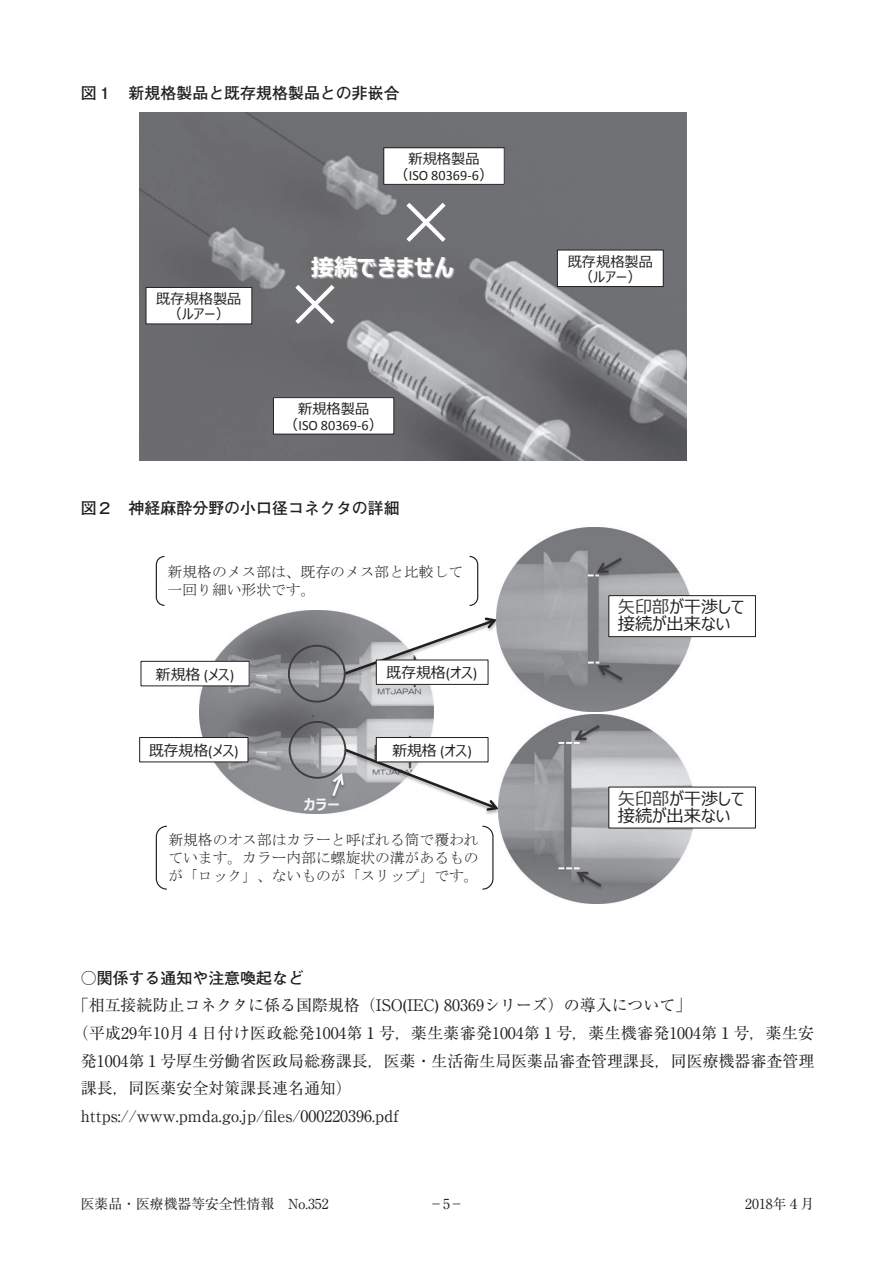
<style>
.page{position:relative;width:893px;height:1263px;background:#fff}
.page>*{position:absolute;margin:0;border:0;box-sizing:border-box;transform-origin:0 0}
.t1{font:61.8px "MS Mincho";color:#fff}
.t2{font:700 23.25px "Meiryo UI";color:#fff}
.t3{font:17.25px/17.1px "Meiryo UI";color:#231f20}
.t4{font:15.9px/27.6px "Ryumin Pro";color:#231f20;text-align:justify}
.t5{font:700 15.9px "Futo Go B101 Pro";color:#231f20}
.t6{font:14.85px/17.7px "MS Mincho";color:#231f20}
.t7{font:14.85px "Meiryo UI";color:#231f20}
.t8{font:700 14.85px "Meiryo UI";color:#f4f5f5}
.t9{font:14.25px/15.5px "Calibri";letter-spacing:.005em;color:#231f20;text-align:center}
.t10{font:14.25px/15.5px "Meiryo UI";color:#231f20;text-align:center}
.t11{font:13.8px "Ryumin Pro";color:#231f20}
.s1{font-family:"Meiryo UI"}
.s2{font-family:"Calibri"}
.s3{color:#3e3e3f}
</style>
<div class="page">
<img style="left:139px;top:113px;width:548px;height:347px">
<img style="left:296px;top:244px;width:175px;height:53px">
<svg style="left:405px;top:201px;width:42px;height:42px;background:#8b8c8e"></svg>
<svg style="left:294px;top:284px;width:42px;height:41px;background:#898a8c"></svg>
<div style="left:384px;top:148px;width:120px;height:36px;background:#fff"></div>
<div style="left:384px;top:148px;width:120px;height:37px;border:1px solid #231f20"></div>
<div style="left:557px;top:250px;width:106px;height:36px;background:#fff"></div>
<div style="left:557px;top:250px;width:106px;height:37px;border:1px solid #231f20"></div>
<div style="left:146px;top:287px;width:106px;height:37px;background:#fff"></div>
<div style="left:146px;top:287px;width:106px;height:37px;border:1px solid #231f20"></div>
<div style="left:273px;top:398px;width:121px;height:36px;background:#fff"></div>
<div style="left:273px;top:397px;width:121px;height:37px;border:1px solid #231f20"></div>
<img style="left:199px;top:610px;width:234px;height:203px">
<img style="left:340px;top:606px;width:157px;height:75px">
<svg style="left:342px;top:616px;width:155px;height:61px"></svg>
<img style="left:341px;top:746px;width:158px;height:77px">
<img style="left:497px;top:527px;width:195px;height:185px">
<img style="left:581px;top:555px;width:45px;height:35px">
<svg style="left:588px;top:555px;width:37px;height:21px"></svg>
<img style="left:582px;top:652px;width:45px;height:34px">
<svg style="left:588px;top:662px;width:37px;height:21px"></svg>
<div style="left:376px;top:660px;width:112px;height:24px;background:#fff"></div>
<div style="left:376px;top:659px;width:112px;height:26px;border:1px solid #231f20"></div>
<div style="left:288px;top:645px;width:58px;height:58px;border:2px solid #3e3e3f;border-radius:50%"></div>
<div style="left:289px;top:721px;width:57px;height:58px;border:2px solid #3e3e3f;border-radius:50%"></div>
<img style="left:327px;top:760px;width:3px;height:42px">
<svg style="left:330px;top:747px;width:169px;height:65px"></svg>
<img style="left:499px;top:714px;width:195px;height:190px">
<img style="left:559px;top:723px;width:45px;height:34px">
<img style="left:561px;top:858px;width:45px;height:35px">
<svg style="left:558px;top:867px;width:46px;height:22px"></svg>
<svg style="left:558px;top:723px;width:44px;height:21px"></svg>
<svg style="left:155px;top:555px;width:324px;height:52px"></svg>
<svg style="left:155px;top:825px;width:339px;height:65px"></svg>
<div style="left:609px;top:596px;width:146px;height:41px;background:#fff"></div>
<div style="left:608px;top:595px;width:148px;height:42px;border:1px solid #231f20"></div>
<div style="left:609px;top:787px;width:146px;height:41px;background:#fff"></div>
<div style="left:140px;top:737px;width:108px;height:25px;background:#fff"></div>
<div style="left:139px;top:737px;width:109px;height:25px;border:1px solid #231f20"></div>
<div style="left:141px;top:661px;width:108px;height:25px;background:#fff"></div>
<div style="left:141px;top:661px;width:109px;height:25px;border:1px solid #231f20"></div>
<div style="left:376px;top:737px;width:112px;height:25px;background:#fff"></div>
<div style="left:376px;top:737px;width:112px;height:25px;border:1px solid #231f20"></div>
<p class="t5" style="left:81px;top:80px;width:320px">図１　新規格製品と既存規格製品との非嵌合</p>
<p class="t9" style="left:395px;top:151px;width:100px"><span class="s1">新規格製品（</span>ISO 80369-6<span class="s1">）</span></p>
<p class="t1" style="left:395px;top:191px;width:63px">×</p>
<p class="t10" style="left:156px;top:292px;width:87px">既存規格製品（ルアー）</p>
<p class="t2" style="left:311px;top:251px;width:144px">接続できません</p>
<p class="t1" style="left:284px;top:273px;width:63px">×</p>
<p class="t9" style="left:284px;top:401px;width:100px"><span class="s1">新規格製品（</span>ISO 80369-6<span class="s1">）</span></p>
<p class="t5" style="left:81px;top:495px;width:320px">図２　神経麻酔分野の小口径コネクタの詳細</p>
<p class="t6" style="left:168px;top:563px;width:297px">新規格のメス部は、既存のメス部と比較して一回り細い形状です。</p>
<p class="t7" style="left:156px;top:664px;width:80px">新規格 <span class="s2">(</span>メス<span class="s2">)</span></p>
<p class="t7" style="left:149px;top:740px;width:91px">既存規格<span class="s2">(</span>メス<span class="s2">)</span></p>
<p class="t8" style="left:304px;top:794px;width:38px">カラー</p>
<p class="t7" style="left:387px;top:663px;width:92px">既存規格<span class="s2">(</span>オス<span class="s2">)</span></p>
<p class="t7" style="left:392px;top:740px;width:81px">新規格 <span class="s2">(</span>オス<span class="s2">)</span></p>
<p class="t6" style="left:168px;top:831px;width:312px;text-align:justify">新規格のオス部はカラーと呼ばれる筒で覆われています。カラー内部に螺旋状の溝があるものが「ロック」、ないものが「スリップ」です。</p>
<p class="t10" style="left:568px;top:254px;width:87px">既存規格製品（ルアー）</p>
<p class="t3" style="left:618px;top:599px;width:128px"><span class="s3">矢印部</span>が干渉して接続が出来ない</p>
<p class="t3" style="left:618px;top:791px;width:128px"><span class="s3">矢印部</span>が干渉して接続が出来ない</p>
<p class="t5" style="left:81px;top:965px;width:225px">○関係する通知や注意喚起など</p>
<p class="t4" style="left:73px;top:990px;width:620px">「相互接続防止コネクタに係る国際規格（ISO(IEC) 80369シリーズ）の導入について」</p>
<p class="t4" style="left:81px;top:1018px;width:735px;text-indent:-8px">（平成29年10月４日付け医政総発1004第１号，薬生薬審発1004第１号，薬生機審発1004第１号，薬生安発1004第１号厚生労働省医政局総務課長，医薬・生活衛生局医薬品審査管理課長，同医療機器審査管理課長，同医薬安全対策課長連名通知）</p>
<p class="t4" style="left:81px;top:1101px;width:319px">https://www.pmda.go.jp/files/000220396.pdf</p>
<p class="t11" style="left:81px;top:1193px;width:249px">医薬品・医療機器等安全性情報　No.352</p>
<p class="t11" style="left:429px;top:1193px;width:36px">－5－</p>
<p class="t11" style="left:745px;top:1193px;width:71px">2018年４月</p>
</div>
